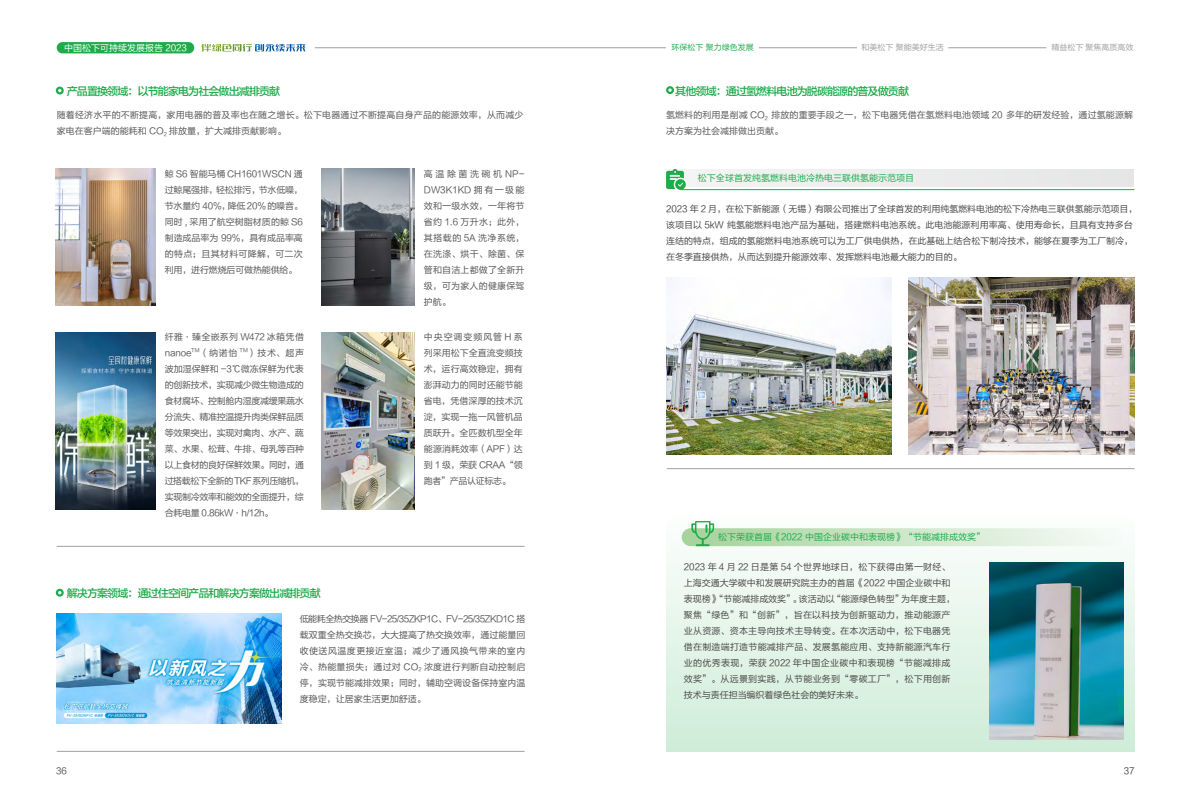
<style>
.page{position:relative;width:1191px;height:808px;background:#fff}
.page>*{position:absolute;margin:0;border:0;box-sizing:border-box;transform-origin:0 0}
.t1{font:11px "FZLTZHJW GB1 0";letter-spacing:-.08em;color:#1eac4b}
.t2{font:9px/16px "FZLTHJW GB1 0";letter-spacing:.005em;color:#595757;text-align:justify}
.t3{font:9px/16px "FZLTHJW GB1 0";letter-spacing:.025em;color:#4c4948}
.t4{font:9px/16px "FZLTHJW GB1 0";color:#4c4948}
.t5{font:9px "FZLTHJW GB1 0";color:#1eac4b}
.t6{font:9px/16px "FZLTHJW GB1 0";letter-spacing:.035em;color:#595757}
.t7{font:9px "FZLTHJW GB1 0";color:#fff}
.t8{font:8px "FZLTHJW GB1 0";color:#9fa0a0}
.t9{font:8px "FZLTHJW GB1 0";color:#1eac4b}
.t10{font:5.2px "FZLTHJW GB1 0";color:#595757}
</style>
<div class="page">
<hr style="left:315px;top:48px;width:351px;height:1px;background:#9fa0a0">
<hr style="left:759px;top:48px;width:98px;height:1px;background:#9fa0a0">
<hr style="left:948px;top:48px;width:98px;height:1px;background:#9fa0a0">
<div style="left:57px;top:42px;width:137px;height:11px;background:#1eac4b;border-radius:6px"></div>
<svg style="left:201px;top:44px;width:104px;height:8px"></svg>
<hr style="left:57px;top:546px;width:467px;height:1px;background:#9fa0a0">
<hr style="left:57px;top:751px;width:467px;height:1px;background:#9fa0a0">
<img style="left:57px;top:614px;width:224px;height:109px">
<svg style="left:666px;top:86px;width:8px;height:8px"></svg>
<svg style="left:668px;top:88px;width:4px;height:4px"></svg>
<hr style="left:680px;top:189px;width:454px;height:1px;background:#1eac4b">
<div style="left:666px;top:169px;width:467px;height:18px;background:#eceded"></div>
<svg style="left:666px;top:169px;width:20px;height:21px"></svg>
<hr style="left:667px;top:468px;width:467px;height:1px;background:#9fa0a0">
<img style="left:667px;top:277px;width:224px;height:177px">
<svg style="left:56px;top:87px;width:8px;height:8px"></svg>
<svg style="left:56px;top:589px;width:8px;height:8px"></svg>
<img style="left:321px;top:169px;width:93px;height:137px">
<img style="left:56px;top:169px;width:100px;height:137px">
<div style="left:666px;top:514px;width:468px;height:238px;background:linear-gradient(to bottom,#fbfdfc,#cfedd8)"></div>
<img style="left:989px;top:563px;width:134px;height:177px">
<div style="left:681px;top:528px;width:442px;height:18px;background:linear-gradient(to right,#a5d29b,#f7fbf8);border-radius:9px"></div>
<svg style="left:691px;top:521px;width:23px;height:25px"></svg>
<img style="left:909px;top:277px;width:225px;height:177px">
<img style="left:321px;top:332px;width:93px;height:178px">
<img style="left:56px;top:332px;width:100px;height:178px">
<p class="t7" style="left:64px;top:43px;width:124px">中国松下可持续发展报告 2023</p>
<p class="t9" style="left:671px;top:43px;width:84px">环保松下 聚力绿色发展</p>
<p class="t8" style="left:861px;top:43px;width:84px">和美松下 聚能美好生活</p>
<p class="t8" style="left:1051px;top:43px;width:84px">精益松下 聚焦高质高效</p>
<p class="t1" style="left:67px;top:85px;width:215px">产品置换领域：以节能家电为社会做出减排贡献</p>
<p class="t2" style="left:57px;top:107px;width:468px">随着经济水平的不断提高，家用电器的普及率也在随之增长。松下电器通过不断提高自身产品的能源效率，从而减少家电在客户端的能耗和 CO<sub>2</sub> 排放量，扩大减排贡献影响。</p>
<p class="t2" style="left:165px;top:166px;width:140px">鲸 S6 智能马桶 CH1601WSCN 通过鲸尾强排，轻松排污，节水低噪，节水量约 40%，降低 20% 的噪音。同时 , 采用了航空树脂材质的鲸 S6制造成品率为 99%，具有成品率高的特点；且其材料可降解，可二次利用，进行燃烧后可做热能供给。</p>
<p class="t6" style="left:165px;top:329px;width:141px">纤雅·臻全嵌系列 W472 冰箱凭借nanoe</p>
<p class="t10" style="left:191px;top:347px;width:10px">TM</p>
<p class="t2" style="left:199px;top:345px;width:39px">（纳诺怡</p>
<p class="t10" style="left:240px;top:347px;width:10px">TM</p>
<p class="t2" style="left:165px;top:345px;width:141px;text-indent:83px">）技术、超声波加湿保鲜和 -3℃微冻保鲜为代表的创新技术，实现减少微生物造成的食材腐坏、控制舱内湿度减缓果蔬水分流失、精准控温提升肉类保鲜品质等效果突出，实现对禽肉、水产、蔬菜、水果、松茸、牛排、母乳等百种以上食材的良好保鲜效果。同时，通过搭载松下全新的TKF系列压缩机，实现制冷效率和能效的全面提升，综合耗电量 0.86kW·h/12h。</p>
<p class="t1" style="left:67px;top:587px;width:255px">解决方案领域：通过住空间产品和解决方案做出减排贡献</p>
<p class="t2" style="left:424px;top:166px;width:102px">高温除菌洗碗机NP-DW3K1KD 拥有一级能效和一级水效，一年将节省约 1.6 万升水；此外，其搭载的 5A 洗净系统，在洗涤、烘干、除菌、保管和自洁上都做了全新升级，可为家人的健康保驾护航。</p>
<p class="t2" style="left:424px;top:329px;width:100px">中央空调变频风管 H 系列采用松下全直流变频技术，运行高效稳定，拥有澎湃动力的同时还能节能省电，凭借深厚的技术沉淀，实现一拖一风管机品质跃升。全匹数机型全年能源消耗效率（APF）达到 1 级，荣获 CRAA“领跑者”产品认证标志。</p>
<p class="t2" style="left:300px;top:611px;width:227px">低能耗全热交换器 FV-25/35ZKP1C、FV-25/35ZKD1C 搭载双重全热交换芯，大大提高了热交换效率，通过能量回收使送风温度更接近室温；减少了通风换气带来的室内冷、热能量损失；通过对 CO<sub>2</sub> 浓度进行判断自动控制启停，实现节能减排效果；同时，辅助空调设备保持室内温度稳定，让居家生活更加舒适。</p>
<p class="t1" style="left:675px;top:85px;width:235px">其他领域：通过氢燃料电池为脱碳能源的普及做贡献</p>
<p class="t2" style="left:666px;top:107px;width:468px">氢燃料的利用是削减 CO<sub>2</sub> 排放的重要手段之一，松下电器凭借在氢燃料电池领域 20 多年的研发经验，通过氢能源解决方案为社会减排做出贡献。</p>
<p class="t5" style="left:698px;top:173px;width:217px">松下全球首发纯氢燃料电池冷热电三联供氢能示范项目</p>
<p class="t4" style="left:666px;top:201px;width:473px">2023 年 2 月，在松下新能源（无锡）有限公司推出了全球首发的利用纯氢燃料电池的松下冷热电三联供氢能示范项目，该项目以 5kW 纯氢能燃料电池产品为基础，搭建燃料电池系统。此电池能源利用率高、使用寿命长，且具有支持多台连结的特点，组成的氢能燃料电池系统可以为工厂供电供热，在此基础上结合松下制冷技术，能够在夏季为工厂制冷，在冬季直接供热，从而达到提升能源效率、发挥燃料电池最大能力的目的。</p>
<p class="t5" style="left:718px;top:532px;width:269px">松下荣获首届《2022 中国企业碳中和表现榜》“节能减排成效奖”</p>
<p class="t3" style="left:684px;top:559px;width:272px">2023 年 4 月 22 日是第 54 个世界地球日，松下获得由第一财经、上海交通大学碳中和发展研究院主办的首届《2022 中国企业碳中和表现榜》“节能减排成效奖”。该活动以“能源绿色转型”为年度主题，聚焦“绿色”和“创新”，旨在以科技为创新驱动力，推动能源产业从资源、资本主导向技术主导转变。在本次活动中，松下电器凭借在制造端打造节能减排产品、发展氢能应用、支持新能源汽车行业的优秀表现，荣获 2022 年中国企业碳中和表现榜“节能减排成效奖”。从远景到实践，从节能业务到“零碳工厂”，松下用创新技术与责任担当编织着绿色社会的美好未来。</p>
<p class="t2" style="left:56px;top:763px;width:12px">36</p>
<p class="t4" style="left:1123px;top:763px;width:12px">37</p>
</div>
